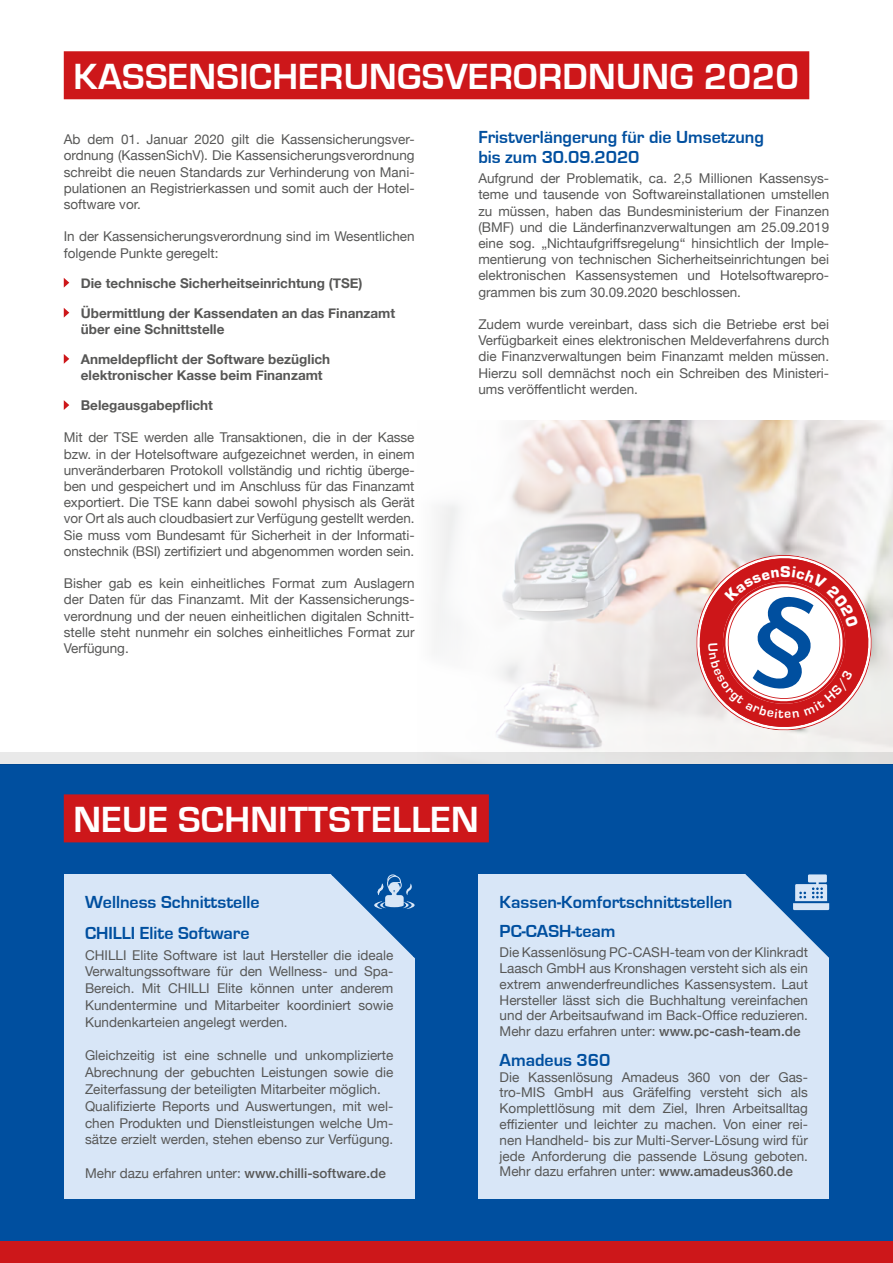
<style>
.page{position:relative;width:893px;height:1263px;background:#fff}
.page>*{position:absolute;margin:0;border:0;box-sizing:border-box;transform-origin:0 0}
.t1{font:700 37.5px "Eurostile";letter-spacing:.01em;color:#fff}
.t2{font:700 18px/30.9px "Eurostile";color:#004f9f}
.t3{font:13.5px/16.2px "Helvetica Neue";color:#575756;text-align:justify}
.t4{font:700 13.5px/16.2px "Helvetica Neue";color:#575756}
.s1{font-weight:500}
</style>
<div class="page">
<img style="left:436px;top:420px;width:457px;height:332px">
<div style="left:0;top:764px;width:893px;height:478px;background:#004f9f"></div>
<div style="left:0;top:1242px;width:893px;height:21px;background:#cd171a"></div>
<div style="left:0;top:752px;width:893px;height:12px;background:#e9e9e9"></div>
<div style="left:64px;top:794px;width:425px;height:48px;background:#cd171a"></div>
<div style="left:64px;top:51px;width:745px;height:48px;background:#cd171a"></div>
<div style="left:64px;top:874px;width:351px;height:325px;background:#d8e6f7"></div>
<div style="left:478px;top:874px;width:351px;height:325px;background:#d8e6f7"></div>
<svg style="left:64px;top:278px;width:5px;height:10px"></svg>
<svg style="left:64px;top:308px;width:5px;height:10px"></svg>
<svg style="left:64px;top:354px;width:5px;height:10px"></svg>
<svg style="left:64px;top:400px;width:5px;height:10px"></svg>
<svg style="left:330px;top:874px;width:85px;height:85px"></svg>
<svg style="left:745px;top:874px;width:85px;height:84px"></svg>
<svg style="left:696px;top:555px;width:176px;height:175px"></svg>
<h1 class="t1" style="left:74px;top:56px;width:727px">KASSENSICHERUNGSVERORDNUNG 2020</h1>
<p class="t3" style="left:64px;top:132px;width:352px">Ab dem 01. Januar 2020 gilt die Kassensicherungsver&shy;ordnung (KassenSichV). Die Kassensicherungsverordnung schreibt die neuen Standards zur Verhinderung von Mani&shy;pulationen an Registrierkassen und somit auch der Hotel&shy;software vor.</p>
<p class="t3" style="left:64px;top:229px;width:352px">In der Kassensicherungsverordnung sind im Wesentlichen folgende Punkte geregelt:</p>
<p class="t4" style="left:81px;top:275px;width:283px">Die technische Sicherheitseinrichtung (TSE)</p>
<p class="t4" style="left:81px;top:305px;width:316px">Übermittlung der Kassendaten an das Finanzamt über eine Schnittstelle</p>
<p class="t4" style="left:81px;top:351px;width:251px">Anmeldepflicht der Software bezüglich elektronischer Kasse beim Finanzamt</p>
<p class="t4" style="left:81px;top:397px;width:134px">Belegausgabepflicht</p>
<p class="t3" style="left:64px;top:430px;width:352px">Mit der TSE werden alle Transaktionen, die in der Kasse bzw. in der Hotelsoftware aufgezeichnet werden, in einem unveränderbaren Protokoll vollständig und richtig überge&shy;ben und gespeichert und im Anschluss für das Finanzamt exportiert. Die TSE kann dabei sowohl physisch als Gerät vor Ort als auch cloudbasiert zur Verfügung gestellt werden.<br>Sie muss vom Bundesamt für Sicherheit in der Informati&shy;onstechnik (BSI) zertifiziert und abgenommen worden sein.</p>
<p class="t3" style="left:64px;top:576px;width:352px">Bisher gab es kein einheitliches Format zum Auslagern der Daten für das Finanzamt. Mit der Kassensicherungs&shy;verordnung und der neuen einheitlichen digitalen Schnitt&shy;stelle steht nunmehr ein solches einheitliches Format zur Verfügung.</p>
<h2 class="t2" style="left:478px;top:128px;width:287px;line-height:19.5px">Fristverlängerung für die Umsetzung bis zum 30.09.2020</h2>
<p class="t3" style="left:478px;top:171px;width:352px">Aufgrund der Problematik, ca. 2,5 Millionen Kassensys&shy;teme und tausende von Softwareinstallationen umstellen zu müssen, haben das Bundesministerium der Finanzen (BMF) und die Länderfinanzverwaltungen am 25.09.2019 eine sog. „Nichtaufgriffsregelung“ hinsichtlich der Imple&shy;mentierung von technischen Sicherheitseinrichtungen bei elektronischen Kassensystemen und Hotelsoftwarepro&shy;grammen bis zum 30.09.2020 beschlossen.</p>
<p class="t3" style="left:478px;top:317px;width:352px">Zudem wurde vereinbart, dass sich die Betriebe erst bei Verfügbarkeit eines elektronischen Meldeverfahrens durch die Finanzverwaltungen beim Finanzamt melden müssen.<br>Hierzu soll demnächst noch ein Schreiben des Ministeri&shy;ums veröffentlicht werden.</p>
<h1 class="t1" style="left:74px;top:799px;width:407px">NEUE SCHNITTSTELLEN</h1>
<h2 class="t2" style="left:85px;top:887px;width:176px">Wellness Schnittstelle<br>CHILLI Elite Software</h2>
<p class="t3" style="left:85px;top:947px;width:310px;line-height:16.8px">CHILLI Elite Software ist laut Hersteller die ideale Verwaltungssoftware für den Wellness- und Spa-Bereich. Mit CHILLI Elite können unter anderem Kundentermine und Mitarbeiter koordiniert sowie Kundenkarteien angelegt werden.</p>
<p class="t3" style="left:85px;top:1048px;width:310px;line-height:16.8px;text-align:left">Gleichzeitig ist eine schnelle und unkomplizierte Abrechnung der gebuchten Leistungen sowie die Zeiterfassung der beteiligten Mitarbeiter möglich.<br>Qualifizierte Reports und Auswertungen, mit wel&shy;chen Produkten und Dienstleistungen welche Um&shy;sätze erzielt werden, stehen ebenso zur Verfügung.</p>
<p class="t3" style="left:85px;top:1166px;width:302px">Mehr dazu erfahren unter: <span class="s1">www.chilli-software.de</span></p>
<h2 class="t2" style="left:500px;top:887px;width:234px;line-height:29.7px">Kassen-Komfortschnittstellen<br>PC-CASH-team</h2>
<p class="t3" style="left:500px;top:945px;width:310px;line-height:15.8px">Die Kassenlösung PC-CASH-team von der Klinkradt Laasch GmbH aus Kronshagen versteht sich als ein extrem anwenderfreundliches Kassensystem. Laut Hersteller lässt sich die Buchhaltung vereinfachen und der Arbeitsaufwand im Back-Office reduzieren.<br>Mehr dazu erfahren unter: <span class="s1">www.pc-cash-team.de</span></p>
<h2 class="t2" style="left:500px;top:1045px;width:112px">Amadeus 360</h2>
<p class="t3" style="left:500px;top:1070px;width:310px;line-height:15.8px">Die Kassenlösung Amadeus 360 von der Gas&shy;tro-MIS GmbH aus Gräfelfing versteht sich als Komplettlösung mit dem Ziel, Ihren Arbeitsalltag effizienter und leichter zu machen. Von einer rei&shy;nen Handheld- bis zur Multi-Server-Lösung wird für jede Anforderung die passende Lösung geboten.<br>Mehr dazu erfahren unter: <span class="s1">www.amadeus360.de</span></p>
</div>
